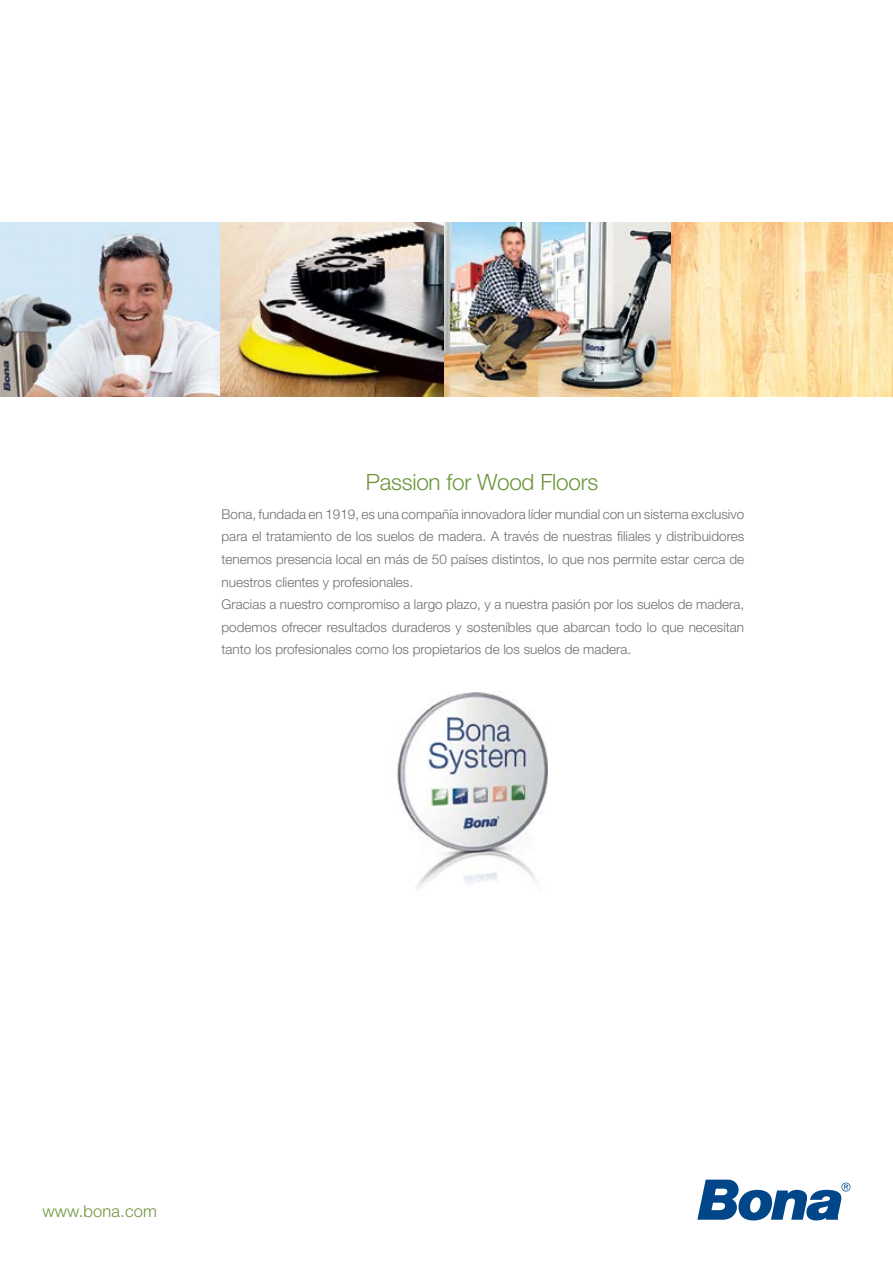
<style>
.page{position:relative;width:893px;height:1263px;background:#fff}
.page>*{position:absolute;margin:0;border:0;box-sizing:border-box;transform-origin:0 0}
.t1{font:300 22.5px "Helvetica Neue LT Std";letter-spacing:-.01em;color:#6e953b}
.t2{font:300 16.5px "Helvetica Neue LT Std";letter-spacing:.01em;color:#6e953b}
.t3{font:300 13.5px/22.5px "Helvetica Neue LT Std";color:#6d6e71}
</style>
<div class="page">
<svg style="left:697px;top:1179px;width:153px;height:41px"></svg>
<img style="left:397px;top:692px;width:151px;height:197px">
<img style="left:0;top:223px;width:893px;height:174px">
<h1 class="t1" style="left:366px;top:468px;width:234px">Passion for Wood Floors</h1>
<p class="t3" style="left:222px;top:503px;width:524px">Bona, fundada en 1919, es una compañía innovadora líder mundial con un sistema exclusivo para el tratamiento de los suelos de madera. A través de nuestras filiales y distribuidores tenemos presencia local en más de 50 países distintos, lo que nos permite estar cerca de nuestros clientes y profesionales.<br>Gracias a nuestro compromiso a largo plazo, y a nuestra pasión por los suelos de madera, podemos ofrecer resultados duraderos y sostenibles que abarcan todo lo que necesitan tanto los profesionales como los propietarios de los suelos de madera.</p>
<p class="t2" style="left:43px;top:1201px;width:116px">www.bona.com</p>
</div>
